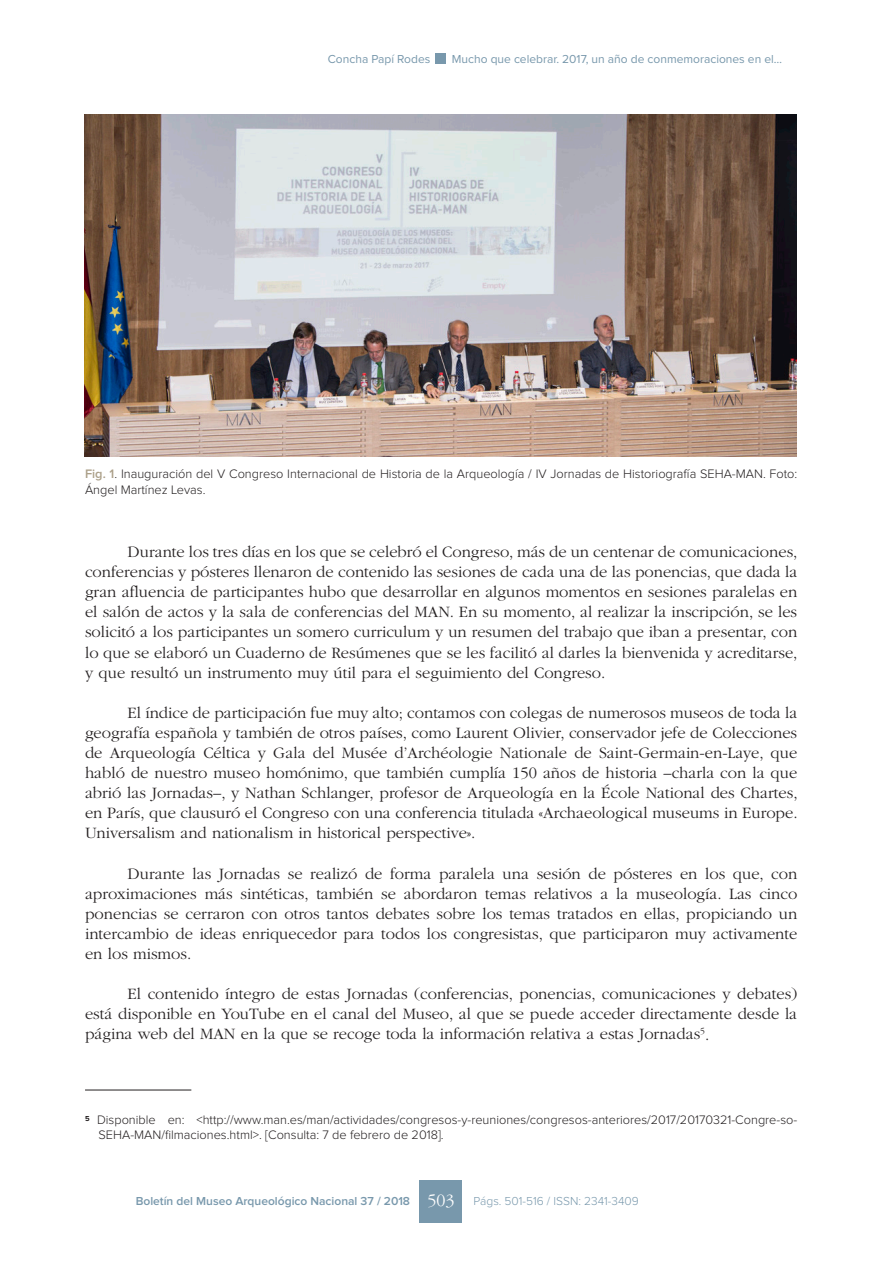
<style>
.page{position:relative;width:893px;height:1263px;background:#fff}
.page>*{position:absolute;margin:0;border:0;box-sizing:border-box;transform-origin:0 0}
.t1{font:300 18px "ITC Garamond Std";color:#fff}
.t2{font:300 16.5px/20.1px "ITC Garamond Std";color:#231f20;text-align:justify}
.Texto_nota_pie{font:300 12.75px/15px "Proxima Nova";color:#231f20}
.t3{font:12px "Proxima Nova";color:#7898ac}
.t4{font:600 12px "Proxima Nova";color:#7898ac}
.t5{font:300 12px "Proxima Nova";color:#7898ac}
.s1{font-weight:600;color:#ab9f88}
</style>
<div class="page">
<div style="left:420px;top:1180px;width:42px;height:43px;background:#7898ac"></div>
<div style="left:436px;top:53px;width:10px;height:11px;background:#7898ac"></div>
<hr style="left:85px;top:1090px;width:106px;height:1px;background:#231f20">
<img style="left:85px;top:115px;width:712px;height:342px">
<p class="t3" style="left:328px;top:53px;width:104px">Concha Papí Rodes</p>
<p class="t3" style="left:452px;top:54px;width:332px">Mucho que celebrar. 2017, un año de conmemoraciones en el…</p>
<p class="Texto_nota_pie" style="left:85px;top:466px;width:714px;line-height:15.8px"><span class="s1">Fig. 1</span>. Inauguración del V Congreso Internacional de Historia de la Arqueología / IV Jornadas de Historiografía SEHA-MAN. Foto:<br>Ángel Martínez Levas.</p>
<p class="t2" style="left:85px;top:542px;width:714px;text-indent:43px">Durante los tres días en los que se celebró el Congreso, más de un centenar de comunicaciones, conferencias y pósteres llenaron de contenido las sesiones de cada una de las ponencias, que dada la gran afluencia de participantes hubo que desarrollar en algunos momentos en sesiones paralelas en el salón de actos y la sala de conferencias del MAN. En su momento, al realizar la inscripción, se les solicitó a los participantes un somero curriculum y un resumen del trabajo que iban a presentar, con lo que se elaboró un Cuaderno de Resúmenes que se les facilitó al darles la bienvenida y acreditarse, y que resultó un instrumento muy útil para el seguimiento del Congreso.</p>
<p class="t2" style="left:85px;top:703px;width:714px;text-indent:43px">El índice de participación fue muy alto; contamos con colegas de numerosos museos de toda la geografía española y también de otros países, como Laurent Olivier, conservador jefe de Colecciones de Arqueología Céltica y Gala del Musée d’Archéologie Nationale de Saint-Germain-en-Laye, que habló de nuestro museo homónimo, que también cumplía 150 años de historia –charla con la que abrió las Jornadas–, y Nathan Schlanger, profesor de Arqueología en la École National des Chartes, en París, que clausuró el Congreso con una conferencia titulada «Archaeological museums in Europe.<br>Universalism and nationalism in historical perspective».</p>
<p class="t2" style="left:85px;top:864px;width:714px;text-indent:43px">Durante las Jornadas se realizó de forma paralela una sesión de pósteres en los que, con aproximaciones más sintéticas, también se abordaron temas relativos a la museología. Las cinco ponencias se cerraron con otros tantos debates sobre los temas tratados en ellas, propiciando un intercambio de ideas enriquecedor para todos los congresistas, que participaron muy activamente en los mismos.</p>
<p class="t2" style="left:85px;top:984px;width:714px;text-indent:43px">El contenido íntegro de estas Jornadas (conferencias, ponencias, comunicaciones y debates) está disponible en YouTube en el canal del Museo, al que se puede acceder directamente desde la página web del MAN en la que se recoge toda la información relativa a estas Jornadas<sup>5</sup>.</p>
<p class="Texto_nota_pie" style="left:99px;top:1113px;width:700px;text-indent:-14px"><sup>5</sup> Disponible en: &lt;http://www.man.es/man/actividades/congresos-y-reuniones/congresos-anteriores/2017/20170321-Congre-so-<br>SEHA-MAN/filmaciones.html&gt;. [Consulta: 7 de febrero de 2018].</p>
<p class="t4" style="left:136px;top:1195px;width:276px">Boletín del Museo Arqueológico Nacional 37 / 2018</p>
<p class="t1" style="left:427px;top:1190px;width:28px">503</p>
<p class="t5" style="left:473px;top:1195px;width:167px">Págs. 501-516 / ISSN: 2341-3409</p>
</div>
